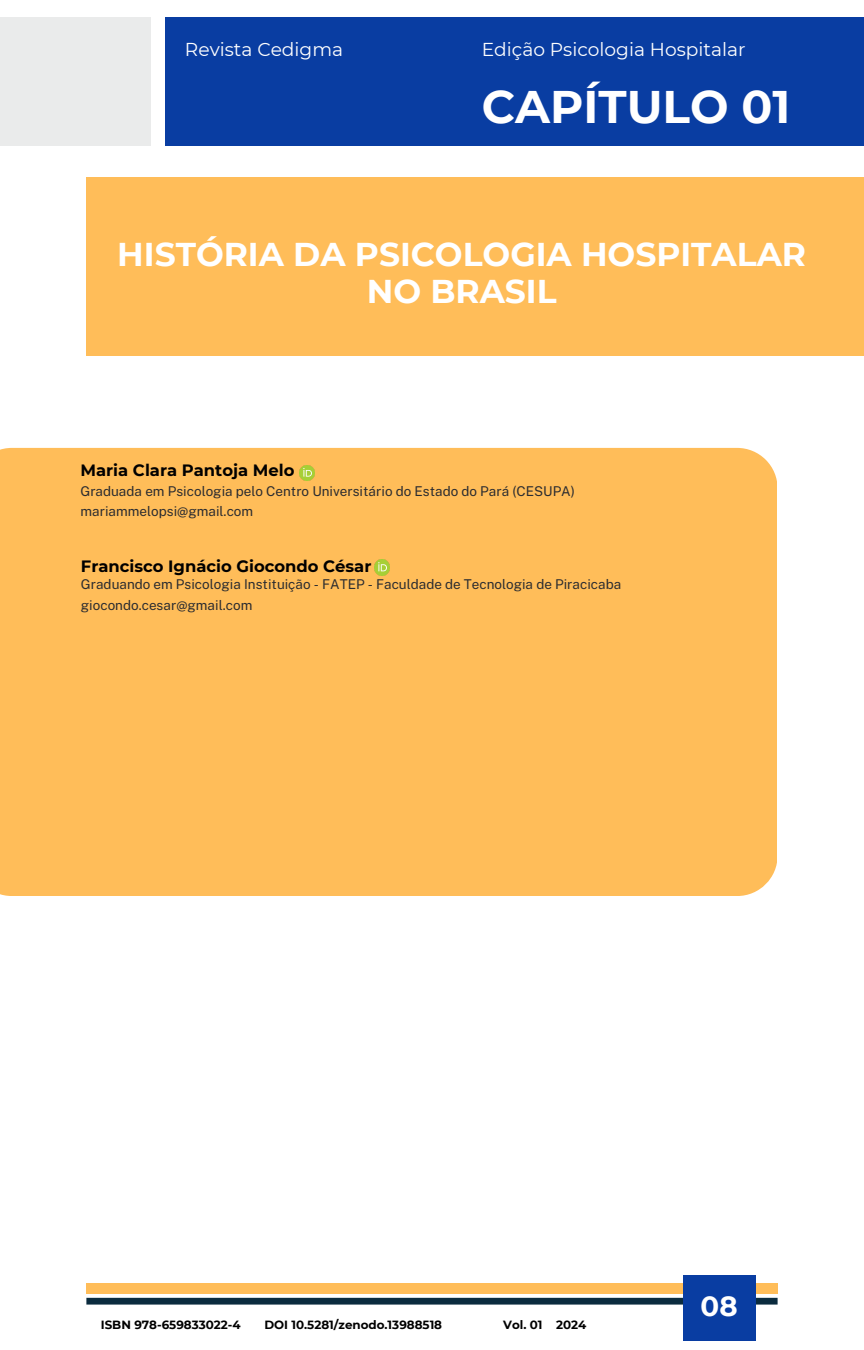
<style>
.page{position:relative;width:864px;height:1350px;background:#fff}
.page>*{position:absolute;margin:0;border:0;box-sizing:border-box;transform-origin:0 0}
.t1{font:700 45.68px "Montserrat";color:#fff}
.t2{font:700 32.85px/37.1px "Montserrat";color:#fff;text-align:center}
.t3{font:700 27.68px "Montserrat";color:#fff}
.t4{font:18.68px "Montserrat";color:#fff}
.t5{font:700 16.43px "Montserrat";color:#000}
.t6{font:13.5px/20.2px "Public Sans";color:#2b2c30}
.t7{font:700 11.92px "Montserrat";color:#000}
</style>
<div class="page">
<div style="left:0;top:17px;width:151px;height:128px;background:#eaebeb"></div>
<div style="left:165px;top:17px;width:699px;height:128px;background:#093da2"></div>
<div style="left:86px;top:178px;width:778px;height:178px;background:#ffbd59"></div>
<div style="left:86px;top:1298px;width:692px;height:7px;background:#0a2b3e"></div>
<div style="left:86px;top:1283px;width:692px;height:11px;background:#ffbd59"></div>
<div style="left:683px;top:1275px;width:72px;height:65px;background:#093da2"></div>
<div style="left:0;top:448px;width:777px;height:448px;background:#ffbd59"></div>
<img style="left:300px;top:465px;width:15px;height:15px">
<img style="left:375px;top:560px;width:15px;height:15px">
<h1 class="t4" style="left:185px;top:38px;width:160px">Revista Cedigma</h1>
<h2 class="t4" style="left:482px;top:38px;width:265px">Edição Psicologia Hospitalar</h2>
<h3 class="t1" style="left:482px;top:79px;width:310px">CAPÍTULO 01</h3>
<h5 class="t2" style="left:117px;top:235px;width:690px">HISTÓRIA DA PSICOLOGIA HOSPITALAR<br>NO BRASIL</h5>
<h4 class="t5" style="left:80px;top:460px;width:216px">Maria Clara Pantoja Melo</h4>
<h4 class="t6" style="left:80px;top:481px;width:496px">Graduada em Psicologia pelo Centro Universitário do Estado do Pará (CESUPA) mariammelopsi@gmail.com</h4>
<p class="t5" style="left:81px;top:556px;width:292px">Francisco Ignácio Giocondo César</p>
<h5 class="t6" style="left:81px;top:574px;width:542px">Graduando em Psicologia Instituição - FATEP - Faculdade de Tecnologia de Piracicaba giocondo.cesar@gmail.com</h5>
<p class="t7" style="left:101px;top:1318px;width:141px">ISBN 978-659833022-4</p>
<h6 class="t7" style="left:264px;top:1318px;width:179px">DOI 10.5281/zenodo.13988518</h6>
<p class="t7" style="left:503px;top:1318px;width:85px">Vol. 01 2024</p>
<p class="t3" style="left:701px;top:1289px;width:38px">08</p>
</div>
